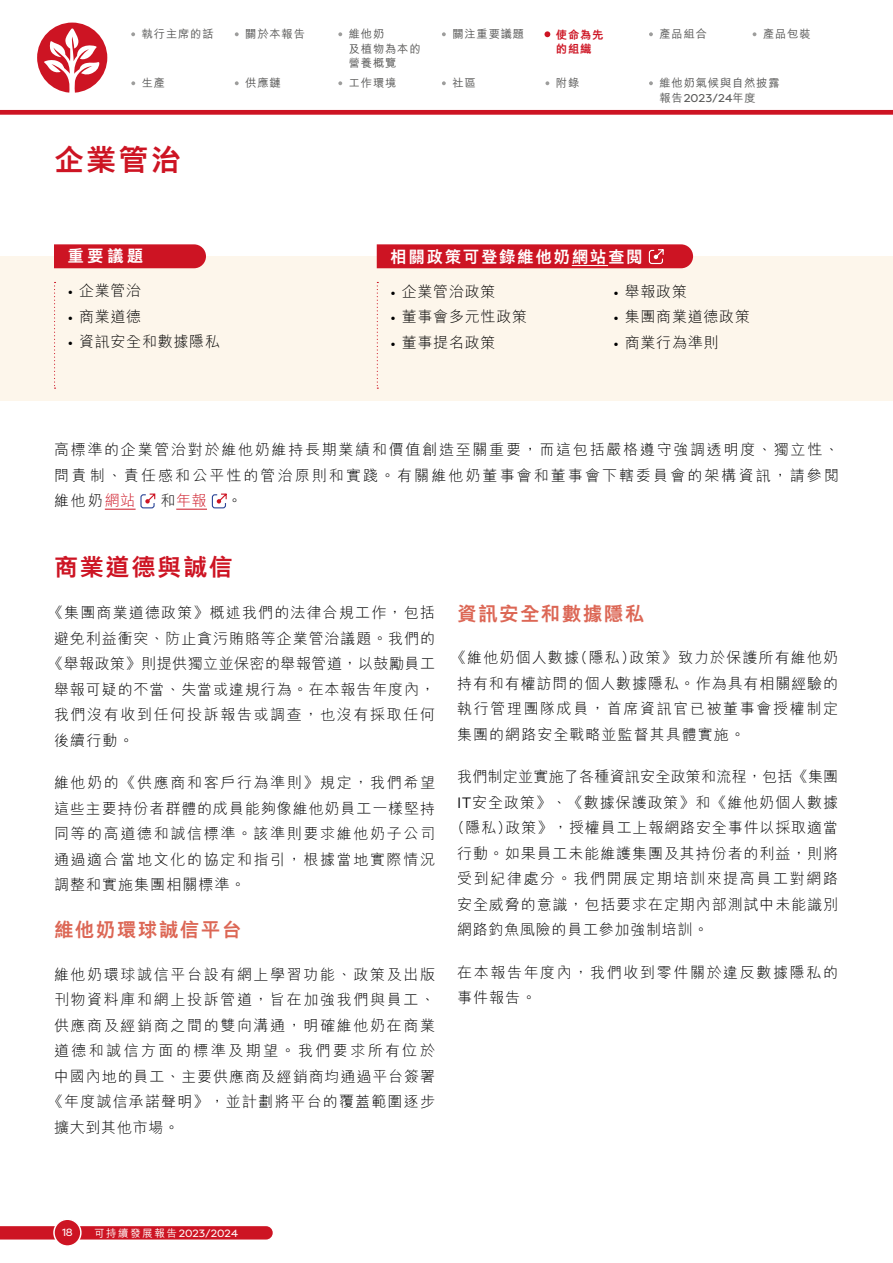
<style>
.page{position:relative;width:893px;height:1263px;background:#fff}
.page>*{position:absolute;margin:0;border:0;box-sizing:border-box;transform-origin:0 0}
.t1{font:800 30px "M Hei HK";color:#cd1423}
.t2{font:800 24px "M Hei HK";letter-spacing:.075em;color:#cd1423}
.t3{font:800 19.5px "M Hei HK";letter-spacing:.075em;color:#dc6755}
.t4{font:800 16.5px "M Hei HK";letter-spacing:.1em;color:#fff}
.t5{font:300 15px/25.5px "M Hei HK";letter-spacing:.08em;color:#000;text-align:justify}
.t6{font:300 15px/25.5px "M Hei HK";letter-spacing:.11em;color:#000}
.t7{font:300 15px "M Hei HK";letter-spacing:.06em;color:#000}
.t8{font:300 15px "M Hei HK";letter-spacing:.05em;color:#000}
.t9{font:300 15px "M Hei HK";letter-spacing:.035em;color:#000}
.t10{font:300 15px "M Hei HK";letter-spacing:.16em;color:#000}
.t11{font:300 15px "M Hei HK";color:#cd1423}
.t12{font:500 11.25px/14.2px "M Hei HK";letter-spacing:.075em;color:#575756}
.t13{font:11.25px "Filson Pro";color:#575756}
.t14{font:800 11.25px/14.2px "M Hei HK";letter-spacing:.075em;color:#cd1423}
.t15{font:10.5px "Filson Pro";color:#fff}
.s1{font-family:"M Hei HK";font-weight:500}
.s2{font-family:"Filson Pro";font-weight:400}
.s3{color:#cd1423}
.s4{color:#000}
</style>
<div class="page">
<svg style="left:37px;top:23px;width:70px;height:70px"></svg>
<svg style="left:0;top:110px;width:893px;height:5px;background:#d02230"></svg>
<svg style="left:0;top:1226px;width:273px;height:13px;background:#cd1827"></svg>
<div style="left:54px;top:1219px;width:27px;height:27px;background:#cd1423;border-radius:50%"></div>
<div style="left:53px;top:1218px;width:29px;height:29px;border:2px solid #fff;border-radius:50%"></div>
<svg style="left:649px;top:32px;width:4px;height:4px"></svg>
<svg style="left:131px;top:32px;width:4px;height:4px"></svg>
<svg style="left:131px;top:81px;width:4px;height:4px"></svg>
<svg style="left:753px;top:32px;width:3px;height:4px"></svg>
<svg style="left:338px;top:32px;width:4px;height:4px"></svg>
<svg style="left:338px;top:81px;width:4px;height:4px"></svg>
<svg style="left:442px;top:32px;width:4px;height:4px"></svg>
<svg style="left:442px;top:81px;width:4px;height:4px"></svg>
<svg style="left:235px;top:32px;width:4px;height:4px"></svg>
<svg style="left:235px;top:81px;width:4px;height:4px"></svg>
<svg style="left:544px;top:31px;width:6px;height:6px"></svg>
<svg style="left:545px;top:81px;width:4px;height:4px"></svg>
<svg style="left:649px;top:81px;width:4px;height:4px"></svg>
<div style="left:0;top:257px;width:893px;height:144px;background:#fdf6eb"></div>
<hr style="left:105px;top:509px;width:31px;height:1px;background:#cd1423">
<hr style="left:176px;top:509px;width:31px;height:1px;background:#cd1423">
<svg style="left:140px;top:493px;width:16px;height:16px"></svg>
<svg style="left:211px;top:493px;width:16px;height:16px"></svg>
<svg style="left:54px;top:282px;width:2px;height:107px"></svg>
<svg style="left:377px;top:282px;width:1px;height:107px"></svg>
<div style="left:54px;top:244px;width:152px;height:24px;background:#cd1423"></div>
<svg style="left:377px;top:244px;width:316px;height:24px;background:#ce1c2b"></svg>
<p class="t12" style="left:142px;top:26px;width:73px">執行主席的話</p>
<p class="t12" style="left:349px;top:26px;width:37px">維他奶</p>
<p class="t12" style="left:659px;top:26px;width:49px">產品組合</p>
<p class="t12" style="left:763px;top:26px;width:49px">產品包裝</p>
<p class="t12" style="left:349px;top:40px;width:73px">及植物為本的營養概覽</p>
<p class="t12" style="left:142px;top:75px;width:25px">生產</p>
<p class="t12" style="left:349px;top:75px;width:49px">工作環境</p>
<p class="t12" style="left:452px;top:26px;width:73px">關注重要議題</p>
<p class="t12" style="left:452px;top:75px;width:25px">社區</p>
<p class="t12" style="left:245px;top:26px;width:61px">關於本報告</p>
<p class="t12" style="left:245px;top:75px;width:37px">供應鏈</p>
<p class="t14" style="left:556px;top:27px;width:49px">使命為先的組織</p>
<p class="t12" style="left:556px;top:75px;width:25px">附錄</p>
<p class="t12" style="left:659px;top:75px;width:122px">維他奶氣候與自然披露</p>
<p class="t13" style="left:659px;top:90px;width:98px"><span class="s1">報告</span>2023/24<span class="s1">年度</span></p>
<h1 class="t1" style="left:54px;top:145px;width:128px">企業管治</h1>
<p class="t4" style="left:68px;top:248px;width:77px">重要議題</p>
<p class="t5" style="left:68px;top:278px;width:75px"><span class="s2">•</span> 企業管治</p>
<p class="t5" style="left:68px;top:303px;width:75px"><span class="s2">•</span> 商業道德</p>
<p class="t8" style="left:68px;top:334px;width:154px"><span class="s2">•</span> 資訊安全和數據隱私</p>
<p class="t4" style="left:390px;top:248px;width:254px">相關政策可登錄維他奶網站查閱</p>
<p class="t5" style="left:390px;top:278px;width:107px"><span class="s2">•</span> 企業管治政策</p>
<p class="t8" style="left:390px;top:309px;width:138px"><span class="s2">•</span> 董事會多元性政策</p>
<p class="t5" style="left:390px;top:329px;width:107px"><span class="s2">•</span> 董事提名政策</p>
<p class="t5" style="left:613px;top:278px;width:75px"><span class="s2">•</span> 舉報政策</p>
<p class="t8" style="left:613px;top:309px;width:138px"><span class="s2">•</span> 集團商業道德政策</p>
<p class="t5" style="left:613px;top:329px;width:107px"><span class="s2">•</span> 商業行為準則</p>
<p class="t5" style="left:54px;top:437px;width:787px">高標準的企業管治對於維他奶維持長期業績和價值創造至關重要，而這包括嚴格遵守強調透明度、獨立性、問責制、責任感和公平性的管治原則和實踐。有關維他奶董事會和董事會下轄委員會的架構資訊，請參閱維他奶<span class="s3">網站</span></p>
<p class="t11" style="left:160px;top:493px;width:48px"><span class="s4">和</span>年報</p>
<p class="t5" style="left:227px;top:488px;width:16px">。</p>
<h2 class="t2" style="left:54px;top:555px;width:180px">商業道德與誠信</h2>
<p class="t5" style="left:48px;top:600px;width:388px">《集團商業道德政策》概述我們的法律合規工作，包括</p>
<p class="t7" style="left:54px;top:631px;width:383px">避免利益衝突、防止貪污賄賂等企業管治議題。我們的</p>
<p class="t9" style="left:48px;top:656px;width:388px">《舉報政策》則提供獨立並保密的舉報管道，以鼓勵員工</p>
<p class="t7" style="left:54px;top:682px;width:383px">舉報可疑的不當、失當或違規行為。在本報告年度內，</p>
<p class="t6" style="left:54px;top:702px;width:382px">我們沒有收到任何投訴報告或調查，也沒有採取任何</p>
<p class="t5" style="left:54px;top:727px;width:81px">後續行動。</p>
<p class="t5" style="left:54px;top:770px;width:383px">維他奶的《供應商和客戶行為準則》規定，我們希望這些主要持份者群體的成員能夠像維他奶員工一樣堅持同等的高道德和誠信標準。該準則要求維他奶子公司通過適合當地文化的協定和指引，根據當地實際情況調整和實施集團相關標準。</p>
<h3 class="t3" style="left:54px;top:920px;width:189px">維他奶環球誠信平台</h3>
<p class="t6" style="left:54px;top:961px;width:382px">維他奶環球誠信平台設有網上學習功能、政策及出版</p>
<p class="t6" style="left:54px;top:987px;width:382px">刊物資料庫和網上投訴管道，旨在加強我們與員工、</p>
<p class="t6" style="left:54px;top:1012px;width:382px">供應商及經銷商之間的雙向溝通，明確維他奶在商業</p>
<p class="t10" style="left:54px;top:1043px;width:383px">道德和誠信方面的標準及期望。我們要求所有位於</p>
<p class="t7" style="left:54px;top:1069px;width:383px">中國內地的員工、主要供應商及經銷商均通過平台簽署</p>
<p class="t5" style="left:48px;top:1089px;width:388px">《年度誠信承諾聲明》，並計劃將平台的覆蓋範圍逐步</p>
<p class="t8" style="left:54px;top:1120px;width:127px">擴大到其他市場。</p>
<h3 class="t3" style="left:457px;top:603px;width:189px">資訊安全和數據隱私</h3>
<p class="t5" style="left:457px;top:644px;width:383px;text-indent:-6px">《維他奶個人數據(隱私)政策》致力於保護所有維他奶持有和有權訪問的個人數據隱私。作為具有相關經驗的執行管理團隊成員，首席資訊官已被董事會授權制定集團的網路安全戰略並監督其具體實施。</p>
<p class="t5" style="left:457px;top:763px;width:383px">我們制定並實施了各種資訊安全政策和流程，包括《集團<span class="s2">IT</span>安全政策》、《數據保護政策》和《維他奶個人數據(隱私)政策》，授權員工上報網路安全事件以採取適當行動。如果員工未能維護集團及其持份者的利益，則將受到紀律處分。我們開展定期培訓來提高員工對網路安全威脅的意識，包括要求在定期內部測試中未能識別網路釣魚風險的員工參加強制培訓。</p>
<p class="t6" style="left:457px;top:959px;width:382px">在本報告年度內，我們收到零件關於違反數據隱私的事件報告。</p>
<p class="t15" style="left:62px;top:1226px;width:12px">18</p>
<p class="t15" style="left:94px;top:1226px;width:145px"><span class="s1">可持續發展報告</span>2023/2024</p>
</div>
